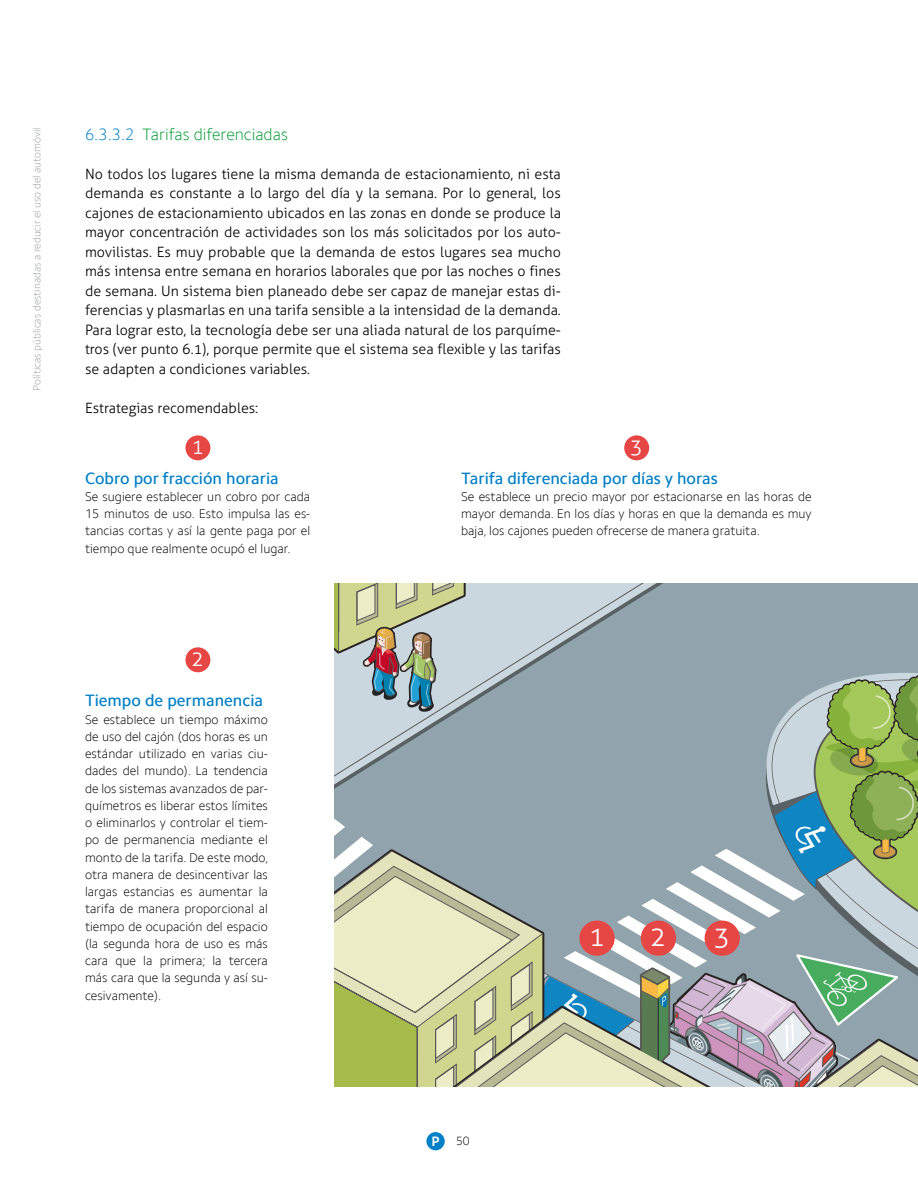
<style>
.page{position:relative;width:918px;height:1188px;background:#fff}
.page>*{position:absolute;margin:0;border:0;box-sizing:border-box;transform-origin:0 0}
.t1{font:300 27px "Aller";color:#fff}
.t2{font:300 21px "Aller";color:#fff}
.t3{font:500 16.5px "Camphor Pro";color:#0080c6}
.t4{font:100 16.5px "Camphor Pro";color:#009932}
.t5{font:300 14.25px/19.5px "Aller";color:#000;text-align:justify}
.t6{font:100 12.75px/17.2px "Camphor Pro";color:#000;text-align:justify}
.t7{font:100 12px "Camphor Pro";color:#000}
.t8{font:100 10.5px "Camphor Pro";color:#9c9e9f}
.s1{color:#0080c6}
.s2{font-family:"PT Sans";font-weight:700;font-size:13.5px;color:#fff}
</style>
<div class="page">
<div style="left:426px;top:1132px;width:19px;height:18px;background:#0080c6;border-radius:50%"></div>
<svg style="left:334px;top:436px;width:584px;height:651px"></svg>
<div style="left:579px;top:921px;width:36px;height:35px;background:#e74744;border-radius:50%"></div>
<div style="left:641px;top:921px;width:35px;height:35px;background:#e74744;border-radius:50%"></div>
<div style="left:705px;top:921px;width:35px;height:35px;background:#e74744;border-radius:50%"></div>
<div style="left:185px;top:435px;width:25px;height:25px;background:#e74744;border-radius:50%"></div>
<div style="left:185px;top:647px;width:25px;height:25px;background:#e74744;border-radius:50%"></div>
<div style="left:624px;top:435px;width:25px;height:25px;background:#e74744;border-radius:50%"></div>
<p class="t8" style="left:31px;top:391px;width:265px;rotate:-90deg">Políticas públicas destinadas a reducir el uso del automóvil</p>
<p class="t4" style="left:85px;top:124px;width:204px"><span class="s1">6.3.3.2</span> Tarifas diferenciadas</p>
<p class="t5" style="left:85px;top:164px;width:477px">No todos los lugares tiene la misma demanda de estacionamiento, ni esta demanda es constante a lo largo del día y la semana. Por lo general, los cajones de estacionamiento ubicados en las zonas en donde se produce la mayor concentración de actividades son los más solicitados por los auto&shy;movilistas. Es muy probable que la demanda de estos lugares sea mucho más intensa entre semana en horarios laborales que por las noches o fines de semana. Un sistema bien planeado debe ser capaz de manejar estas di&shy;ferencias y plasmarlas en una tarifa sensible a la intensidad de la demanda.<br>Para lograr esto, la tecnología debe ser una aliada natural de los parquíme&shy;tros (ver punto 6.1), porque permite que el sistema sea flexible y las tarifas se adapten a condiciones variables.</p>
<p class="t5" style="left:85px;top:398px;width:175px">Estrategias recomendables:</p>
<h2 class="t2" style="left:191px;top:434px;width:14px">1</h2>
<h2 class="t2" style="left:630px;top:434px;width:14px">3</h2>
<p class="t3" style="left:85px;top:468px;width:195px">Cobro por fracción horaria</p>
<p class="t6" style="left:85px;top:488px;width:227px">Se sugiere establecer un cobro por cada 15 minutos de uso. Esto impulsa las es&shy;tancias cortas y así la gente paga por el tiempo que realmente ocupó el lugar.</p>
<h2 class="t2" style="left:191px;top:646px;width:14px">2</h2>
<p class="t3" style="left:85px;top:691px;width:180px">Tiempo de permanencia</p>
<p class="t6" style="left:85px;top:711px;width:185px">Se establece un tiempo máximo de uso del cajón (dos horas es un estándar utilizado en varias ciu&shy;dades del mundo). La tendencia de los sistemas avanzados de par&shy;químetros es liberar estos límites o eliminarlos y controlar el tiem&shy;po de permanencia mediante el monto de la tarifa. De este modo, otra manera de desincentivar las largas estancias es aumentar la tarifa de manera proporcional al tiempo de ocupación del espacio (la segunda hora de uso es más cara que la primera; la tercera más cara que la segunda y así su&shy;cesivamente).</p>
<p class="t3" style="left:461px;top:468px;width:258px">Tarifa diferenciada por días y horas</p>
<p class="t6" style="left:461px;top:488px;width:352px">Se establece un precio mayor por estacionarse en las horas de mayor demanda. En los días y horas en que la demanda es muy baja, los cajones pueden ofrecerse de manera gratuita.</p>
<h1 class="t1" style="left:589px;top:920px;width:18px">1</h1>
<h1 class="t1" style="left:650px;top:920px;width:18px">2</h1>
<h1 class="t1" style="left:714px;top:920px;width:18px">3</h1>
<p class="t7" style="left:432px;top:1133px;width:39px"><span class="s2">P</span> 50</p>
</div>
